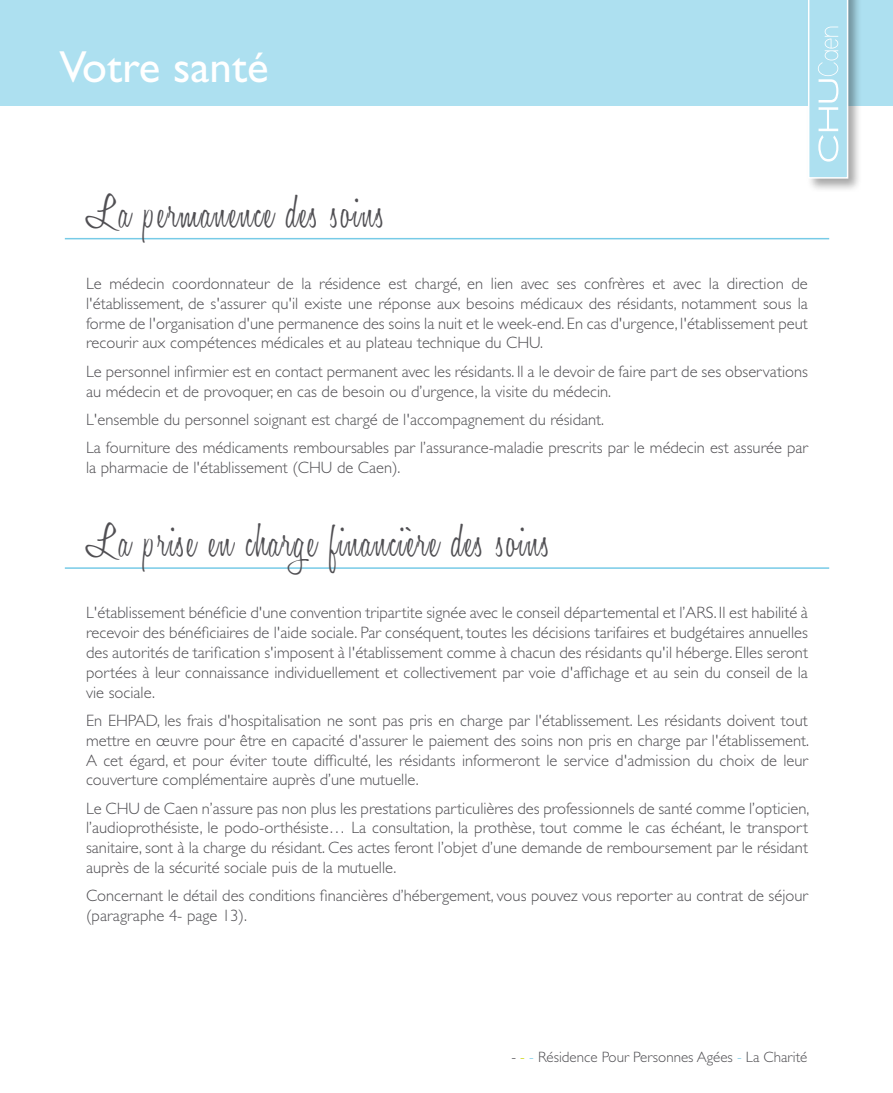
<style>
.page{position:relative;width:893px;height:1093px;background:#fff}
.page>*{position:absolute;margin:0;border:0;box-sizing:border-box;transform-origin:0 0}
.t1{font:300 48px "Honey Script";letter-spacing:.03em;color:#504f53}
.t2{font:45px "Gill Sans";color:#fff}
.t3{font:300 16.5px/19.8px "Gill Sans";color:#504f53;text-align:justify}
.t4{font:300 15px "Gill Sans";color:#504f53}
.s1{color:#c9d400}
.s2{color:#77cbe7}
</style>
<div class="page">
<div style="left:0;top:0;width:893px;height:106px;background:#ade0f0"></div>
<div style="left:806px;top:0;width:56px;height:193px;background:#000;opacity:.35"></div>
<svg style="left:808px;top:0;width:40px;height:179px"></svg>
<img style="left:818px;top:27px;width:20px;height:55px">
<hr style="left:65px;top:238px;width:764px;height:1px;background:#77cbe7">
<hr style="left:65px;top:567px;width:764px;height:2px;background:#77cbe7">
<h2 class="t2" style="left:60px;top:41px;width:211px">Votre santé</h2>
<h1 class="t1" style="left:86px;top:183px;width:300px">La permanence des soins</h1>
<p class="t3" style="left:86px;top:274px;width:723px">Le médecin coordonnateur de la résidence est chargé, en lien avec ses confrères et avec la direction de l'établissement, de s'assurer qu'il existe une réponse aux besoins médicaux des résidants, notamment sous la forme de l'organisation d'une permanence des soins la nuit et le week-end. En cas d'urgence, l'établissement peut recourir aux compétences médicales et au plateau technique du CHU.</p>
<p class="t3" style="left:86px;top:361px;width:723px">Le personnel infirmier est en contact permanent avec les résidants. Il a le devoir de faire part de ses observations au médecin et de provoquer, en cas de besoin ou d’urgence, la visite du médecin.</p>
<p class="t3" style="left:86px;top:405px;width:723px;line-height:28.3px">L'ensemble du personnel soignant est chargé de l'accompagnement du résidant.<br>La fourniture des médicaments remboursables par l’assurance-maladie prescrits par le médecin est assurée par</p>
<p class="t3" style="left:86px;top:458px;width:316px">la pharmacie de l'établissement (CHU de Caen).</p>
<h1 class="t1" style="left:86px;top:512px;width:466px">La prise en charge financière des soins</h1>
<p class="t3" style="left:86px;top:603px;width:723px">L'établissement bénéficie d'une convention tripartite signée avec le conseil départemental et l’ARS. Il est habilité à recevoir des bénéficiaires de l'aide sociale. Par conséquent, toutes les décisions tarifaires et budgétaires annuelles des autorités de tarification s'imposent à l'établissement comme à chacun des résidants qu'il héberge. Elles seront portées à leur connaissance individuellement et collectivement par voie d'affichage et au sein du conseil de la vie sociale.</p>
<p class="t3" style="left:86px;top:711px;width:725px">En EHPAD, les frais d'hospitalisation ne sont pas pris en charge par l'établissement. Les résidants doivent tout mettre en œuvre pour être en capacité d'assurer le paiement des soins non pris en charge par l'établissement.<br>A cet égard, et pour éviter toute difficulté, les résidants informeront le service d'admission du choix de leur couverture complémentaire auprès d’une mutuelle.</p>
<p class="t3" style="left:86px;top:798px;width:725px">Le CHU de Caen n’assure pas non plus les prestations particulières des professionnels de santé comme l’opticien, l’audioprothésiste, le podo-orthésiste… La consultation, la prothèse, tout comme le cas échéant, le transport sanitaire, sont à la charge du résidant. Ces actes feront l’objet d’une demande de remboursement par le résidant auprès de la sécurité sociale puis de la mutuelle.</p>
<p class="t3" style="left:86px;top:886px;width:723px">Concernant le détail des conditions financières d’hébergement, vous pouvez vous reporter au contrat de séjour (paragraphe 4- page 13).</p>
<p class="t4" style="left:511px;top:1048px;width:297px">- <span class="s1">-</span> <span class="s2">-</span> Résidence Pour Personnes Agées <span class="s2">-</span> La Charité</p>
</div>
